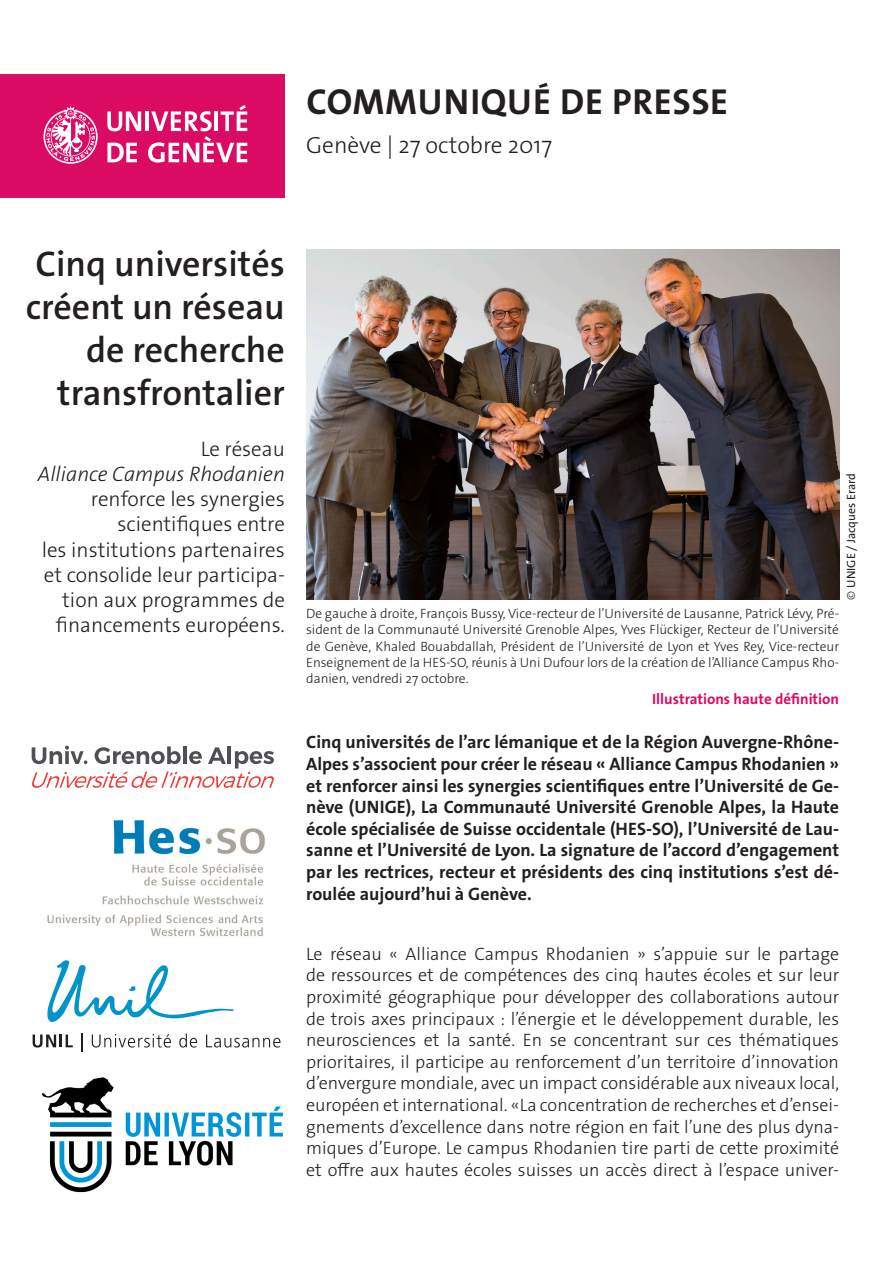
<style>
.page{position:relative;width:893px;height:1263px;background:#fff}
.page>*{position:absolute;margin:0;border:0;box-sizing:border-box;transform-origin:0 0}
._4__texte_courant{font:700 36.3px "The Sans Os F";letter-spacing:.02em;color:#231f20}
._1__grand_titre{font:600 36px/43.2px "The Sans Os F";color:#231f20;text-align:right}
._4__texte_courant-2{font:300 23.4px "The Sans Os F";color:#231f20}
._1__grand_titre-2{font:300 21px/25.2px "The Sans Os F";color:#231f20;text-align:right}
._1__grand_titre-3{font:italic 300 21px/25.2px "The Sans Os F";color:#231f20;text-align:right}
._4__texte_courant-3{font:300 18px/21.6px "The Sans Os F";color:#231f20;text-align:justify}
._4__texte_courant-4{font:700 18px/21.6px "The Sans Os F";color:#231f20;text-align:justify}
.t1{font:700 15px "The Sans Os F";color:#db0a62}
.t2{font:300 13.5px/16.2px "The Sans Os F";color:#231f20;text-align:justify}
.t3{font:12px "The Sans Os F";color:#231f20}
.s1{font-style:normal}
.s2{font-weight:300}
</style>
<div class="page">
<div style="left:0;top:74px;width:285px;height:124px;background:#db0a62"></div>
<svg style="left:44px;top:106px;width:54px;height:58px"></svg>
<svg style="left:107px;top:111px;width:34px;height:20px"></svg>
<hr style="left:145px;top:111px;width:4px;height:20px;background:#fff">
<svg style="left:107px;top:143px;width:30px;height:19px"></svg>
<svg style="left:148px;top:105px;width:99px;height:58px"></svg>
<img style="left:306px;top:249px;width:533px;height:351px">
<svg style="left:47px;top:960px;width:187px;height:62px"></svg>
<svg style="left:33px;top:1034px;width:40px;height:13px"></svg>
<svg style="left:81px;top:1033px;width:1px;height:19px"></svg>
<svg style="left:92px;top:1034px;width:79px;height:13px"></svg>
<svg style="left:179px;top:1033px;width:18px;height:14px"></svg>
<svg style="left:206px;top:1034px;width:74px;height:13px"></svg>
<svg style="left:31px;top:745px;width:243px;height:43px"></svg>
<img style="left:42px;top:1077px;width:241px;height:116px">
<img style="left:47px;top:820px;width:218px;height:117px">
<p class="_4__texte_courant" style="left:306px;top:78px;width:423px">COMMUNIQUÉ DE PRESSE</p>
<p class="_4__texte_courant-2" style="left:306px;top:130px;width:247px">Genève | 27 octobre 2017</p>
<p class="_1__grand_titre" style="left:26px;top:242px;width:261px">Cinq universités créent un réseau de recherche transfrontalier</p>
<p class="_1__grand_titre-2" style="left:201px;top:436px;width:86px">Le réseau</p>
<p class="_1__grand_titre-3" style="left:38px;top:461px;width:249px">Alliance Campus Rhodanien <span class="s1">renforce les synergies</span></p>
<p class="_1__grand_titre-2" style="left:117px;top:512px;width:169px">scientifiques entre</p>
<p class="_1__grand_titre-2" style="left:42px;top:537px;width:245px">les institutions partenaires et consolide leur participa&shy;tion aux programmes de financements européens.</p>
<p class="t3" style="left:843px;top:600px;width:128px;rotate:-90deg"><span class="s2">©</span> UNIGE / Jacques Erard</p>
<p class="t2" style="left:306px;top:605px;width:534px">De gauche à droite, François Bussy, Vice-recteur de l’Université de Lausanne, Patrick Lévy, Pré&shy;sident de la Communauté Université Grenoble Alpes, Yves Flückiger, Recteur de l’Université de Genève, Khaled Bouabdallah, Président de l’Université de Lyon et Yves Rey, Vice-recteur Enseignement de la HES-SO, réunis à Uni Dufour lors de la création de l’Alliance Campus Rho&shy;danien, vendredi 27 octobre.</p>
<p class="t1" style="left:652px;top:689px;width:188px">Illustrations haute définition</p>
<p class="_4__texte_courant-4" style="left:306px;top:731px;width:534px">Cinq universités de l’arc lémanique et de la Région Auvergne-Rhône-Alpes s’associent pour créer le réseau « Alliance Campus Rhodanien » et renforcer ainsi les synergies scientifiques entre l’Université de Ge&shy;nève (UNIGE), La Communauté Université Grenoble Alpes, la Haute école spécialisée de Suisse occidentale (HES-SO), l’Université de Lau&shy;sanne et l’Université de Lyon. La signature de l’accord d’engagement par les rectrices, recteur et présidents des cinq institutions s’est dé&shy;roulée aujourd’hui à Genève.</p>
<p class="_4__texte_courant-3" style="left:306px;top:943px;width:534px">Le réseau « Alliance Campus Rhodanien » s’appuie sur le partage de ressources et de compétences des cinq hautes écoles et sur leur proximité géographique pour développer des collaborations autour de trois axes principaux : l’énergie et le développement durable, les neurosciences et la santé. En se concentrant sur ces thématiques prioritaires, il participe au renforcement d’un territoire d’innovation d’envergure mondiale, avec un impact considérable aux niveaux local, européen et international. «La concentration de recherches et d’ensei&shy;gnements d’excellence dans notre région en fait l’une des plus dyna&shy;miques d’Europe. Le campus Rhodanien tire parti de cette proximité et offre aux hautes écoles suisses un accès direct à l’espace univer-</p>
</div>
